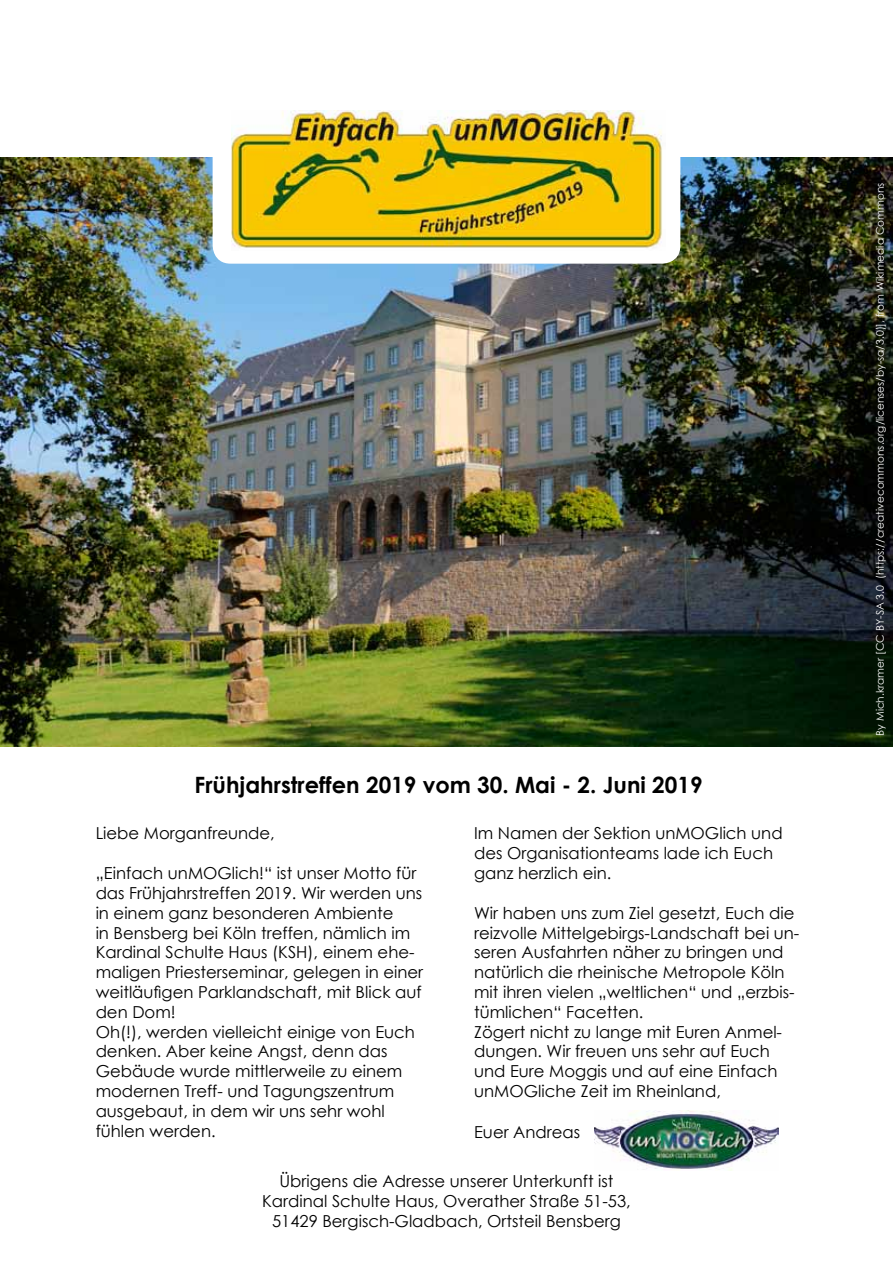
<style>
.page{position:relative;width:893px;height:1263px;background:#fff}
.page>*{position:absolute;margin:0;border:0;box-sizing:border-box;transform-origin:0 0}
.t1{font:700 22.5px "Century Gothic";color:#000}
.t2{font:16.5px/19.8px "Century Gothic";color:#000}
.t3{font:10.5px "Century Gothic";color:#fff}
</style>
<div class="page">
<img style="left:0;top:157px;width:893px;height:589px">
<div style="left:213px;top:77px;width:467px;height:187px;background:#fff;border-radius:18px"></div>
<img style="left:232px;top:111px;width:431px;height:137px">
<img style="left:594px;top:1110px;width:184px;height:60px">
<h1 class="t1" style="left:195px;top:768px;width:510px">Frühjahrstreffen 2019 vom 30. Mai - 2. Juni 2019</h1>
<p class="t2" style="left:96px;top:823px;width:181px">Liebe Morganfreunde,</p>
<p class="t2" style="left:96px;top:863px;width:329px">„Einfach unMOGlich!“ ist unser Motto für das Frühjahrstreffen 2019. Wir werden uns in einem ganz besonderen Ambiente<br>in Bensberg bei Köln treffen, nämlich im Kardinal Schulte Haus (KSH), einem ehe&shy;maligen Priesterseminar, gelegen in einer weitläufigen Parklandschaft, mit Blick auf den Dom!<br>Oh(!), werden vielleicht einige von Euch denken. Aber keine Angst, denn das Gebäude wurde mittlerweile zu einem modernen Treff- und Tagungszentrum ausgebaut, in dem wir uns sehr wohl fühlen werden.</p>
<p class="t2" style="left:474px;top:823px;width:310px">Im Namen der Sektion unMOGlich und des Organisationteams lade ich Euch ganz herzlich ein.</p>
<p class="t2" style="left:474px;top:902px;width:327px">Wir haben uns zum Ziel gesetzt, Euch die reizvolle Mittelgebirgs-Landschaft bei un&shy;seren Ausfahrten näher zu bringen und natürlich die rheinische Metropole Köln mit ihren vielen „weltlichen“ und „erzbis&shy;tümlichen“ Facetten.<br>Zögert nicht zu lange mit Euren Anmel&shy;dungen. Wir freuen uns sehr auf Euch und Eure Moggis und auf eine Einfach unMOGliche Zeit im Rheinland,</p>
<p class="t2" style="left:474px;top:1122px;width:108px">Euer Andreas</p>
<p class="t2" style="left:262px;top:1171px;width:370px;text-align:center">Übrigens die Adresse unserer Unterkunft ist<br>Kardinal Schulte Haus, Overather Straße 51-53,<br>51429 Bergisch-Gladbach, Ortsteil Bensberg</p>
<p class="t3" style="left:873px;top:736px;width:554px;rotate:-90deg">By Mich.kramer [CC BY-SA 3.0 (https://creativecommons.org/licenses/by-sa/3.0)], from Wikimedia Commons</p>
</div>
